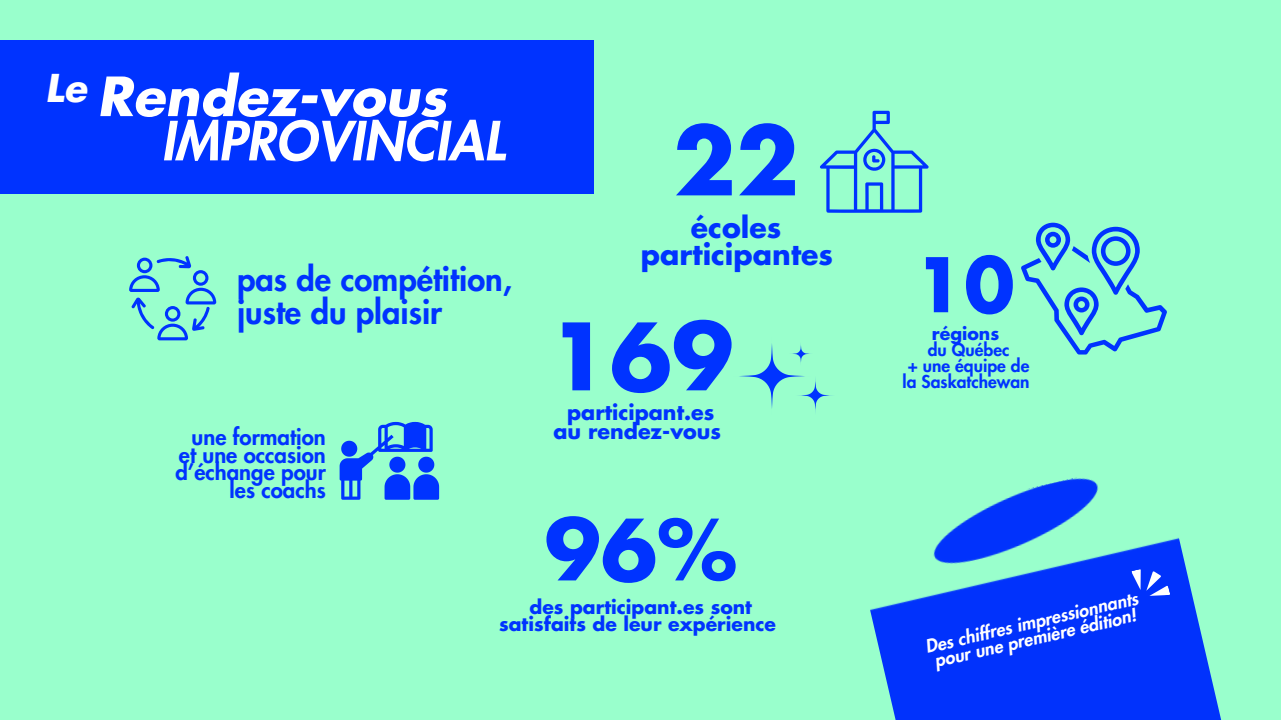
<style>
.page{position:relative;width:1281px;height:720px;background:#9fc}
.page>*{position:absolute;margin:0;border:0;box-sizing:border-box;transform-origin:0 0}
.t1{font:700 92px "Futura LT Pro";color:#03f}
.t2{font:700 90.12px "Futura LT Pro";color:#03f}
.t3{font:700 82px "Futura LT Pro";color:#03f}
.t4{font:700 73.12px "Futura LT Pro";color:#03f}
.t5{font:italic 800 52.5px "Futura LT Pro";color:#fff}
.t6{font:italic 700 52.5px "Futura LT Pro";color:#fff}
.t7{font:italic 700 37.5px "Futura LT Pro";color:#fff}
.t8{font:800 32.5px/32.9px "Futura LT Pro";color:#03f}
.t9{font:700 28.38px "Futura LT Pro";color:#03f}
.t10{font:800 22.12px "Futura LT Pro";color:#03f}
.t11{font:700 20.75px "Futura LT Pro";color:#03f}
.t12{font:700 18.88px "Futura LT Pro";color:#03f}
.t13{font:italic 800 17.88px "Futura LT Pro";color:#fff}
.t14{font:800 17.38px "Futura LT Pro";color:#03f}
.t15{font:700 17.38px "Futura LT Pro";color:#03f}
</style>
<div class="page">
<svg style="left:820px;top:111px;width:109px;height:102px"></svg>
<svg style="left:739px;top:343px;width:93px;height:69px"></svg>
<div style="left:0;top:41px;width:593px;height:153px;background:#03f"></div>
<img style="left:870px;top:477px;width:352px;height:243px">
<svg style="left:1021px;top:223px;width:146px;height:132px"></svg>
<svg style="left:340px;top:422px;width:99px;height:78px"></svg>
<svg style="left:1131px;top:569px;width:39px;height:30px"></svg>
<svg style="left:129px;top:256px;width:87px;height:84px"></svg>
<p class="t7" style="left:45px;top:71px;width:43px">Le</p>
<p class="t6" style="left:97px;top:73px;width:351px">Rendez-vous</p>
<p class="t5" style="left:161px;top:117px;width:345px">IMPROVINCIAL</p>
<p class="t8" style="left:237px;top:264px;width:277px">pas de compétition, juste du plaisir</p>
<p class="t10" style="left:191px;top:426px;width:136px">une formation</p>
<p class="t10" style="left:179px;top:444px;width:148px">et une occasion</p>
<p class="t10" style="left:175px;top:462px;width:152px">d’échange pour</p>
<p class="t10" style="left:230px;top:480px;width:98px">les coachs</p>
<p class="t1" style="left:673px;top:119px;width:128px">22</p>
<p class="t9" style="left:691px;top:215px;width:92px">écoles</p>
<p class="t9" style="left:641px;top:241px;width:194px">participantes</p>
<p class="t2" style="left:548px;top:316px;width:187px">169</p>
<p class="t11" style="left:567px;top:403px;width:149px">participant.es</p>
<p class="t11" style="left:553px;top:422px;width:169px">au rendez-vous</p>
<p class="t3" style="left:544px;top:513px;width:194px">96%</p>
<p class="t12" style="left:499px;top:615px;width:278px">satisfaits de leur expérience</p>
<p class="t12" style="left:529px;top:598px;width:224px">des participant.es sont</p>
<p class="t4" style="left:914px;top:252px;width:102px">10</p>
<p class="t15" style="left:932px;top:325px;width:69px">régions</p>
<p class="t14" style="left:928px;top:341px;width:83px">du Québec</p>
<p class="t14" style="left:907px;top:357px;width:123px">+ une équipe de</p>
<p class="t14" style="left:902px;top:373px;width:128px">la Saskatchewan</p>
<p class="t13" style="left:924px;top:639px;width:219px;rotate:-13deg">Des chiffres impressionnants</p>
<p class="t13" style="left:933px;top:653px;width:208px;rotate:-13deg">pour une première édition!</p>
</div>
